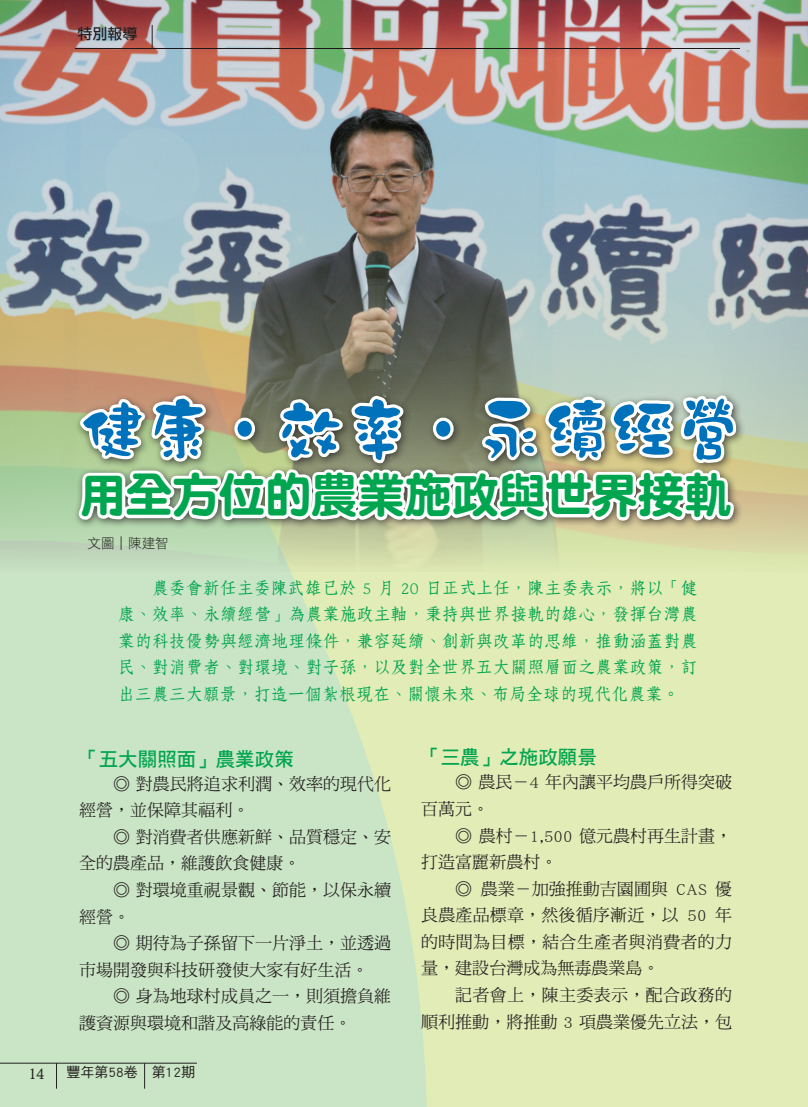
<style>
.page{position:relative;width:808px;height:1107px;background:#fff}
.page>*{position:absolute;margin:0;border:0;box-sizing:border-box;transform-origin:0 0}
.t1{font:73.5px "DF Mo Std W9";color:#0072bc;scale:.9 1}
.t2{font:48px "DF Yuan Std W9";letter-spacing:-.03em;color:#00a54f}
.t3{font:19.5px "DF Hei Std W7";color:#00a54f}
.t4{font:16.95px/26.5px "DF Ming Std W5";color:#231f20}
.t5{font:16.95px/26.5px "DF Fang Song Std W6";color:#00a54f;text-align:justify}
.t6{font:15px "DF Li Hei Std W5";color:#231f20}
.t7{font:15px "Calisto";color:#231f20}
.t8{font:13.95px "DF Hei Std W5";color:#231f20}
.t9{font:13.5px "DF Li Hei Std W3";color:#231f20}
</style>
<div class="page">
<div style="left:10px;top:0;width:797px;height:1106px;background:#e2ecb6"></div>
<svg style="left:0;top:571px;width:427px;height:535px;background:#cce5c3"></svg>
<img style="left:0;top:0;width:807px;height:571px">
<div style="left:73px;top:389px;width:734px;height:197px;background:#231f20;opacity:.75"></div>
<svg style="left:75px;top:336px;width:666px;height:212px;background:#bfc1ac"></svg>
<hr style="left:0;top:1062px;width:197px;height:1px;background:#231f20">
<svg style="left:56px;top:1063px;width:1px;height:25px"></svg>
<svg style="left:144px;top:1063px;width:1px;height:25px"></svg>
<svg style="left:152px;top:25px;width:1px;height:23px"></svg>
<hr style="left:75px;top:48px;width:664px;height:3px;background:#231f20;opacity:.3">
<p class="t6" style="left:77px;top:26px;width:61px">特別報導</p>
<h1 class="t1" style="left:79px;top:389px;width:737px">健康‧效率‧永續經營</h1>
<h2 class="t2" style="left:79px;top:469px;width:654px">用全方位的農業施政與世界接軌</h2>
<p class="t9" style="left:88px;top:535px;width:83px">文圖｜陳建智</p>
<p class="t5" style="left:118px;top:574px;width:581px;text-indent:34px">農委會新任主委陳武雄已於 5 月 20 日正式上任，陳主委表示，將以「健康、效率、永續經營」為農業施政主軸，秉持與世界接軌的雄心，發揮台灣農業的科技優勢與經濟地理條件，兼容延續、創新與改革的思維，推動涵蓋對農民、對消費者、對環境、對子孫，以及對全世界五大關照層面之農業政策，訂出三農三大願景，打造一個紮根現在、關懷未來、布局全球的現代化農業。</p>
<p class="t3" style="left:79px;top:748px;width:216px">「五大關照面」農業政策</p>
<p class="t4" style="left:79px;top:770px;width:313px;text-indent:34px">◎ 對農民將追求利潤、效率的現代化經營，並保障其福利。</p>
<p class="t4" style="left:79px;top:823px;width:313px;text-indent:34px">◎ 對消費者供應新鮮、品質穩定、安全的農產品，維護飲食健康。</p>
<p class="t4" style="left:79px;top:876px;width:313px;text-indent:34px">◎ 對環境重視景觀、節能，以保永續經營。</p>
<p class="t4" style="left:79px;top:929px;width:313px;text-indent:34px">◎ 期待為子孫留下一片淨土，並透過市場開發與科技研發使大家有好生活。</p>
<p class="t4" style="left:79px;top:982px;width:313px;text-indent:34px">◎ 身為地球村成員之一，則須擔負維護資源與環境和諧及高綠能的責任。</p>
<p class="t7" style="left:29px;top:1065px;width:17px">14</p>
<p class="t8" style="left:66px;top:1064px;width:130px">豐年第58卷　第12期</p>
<p class="t3" style="left:421px;top:746px;width:177px">「三農」之施政願景</p>
<p class="t4" style="left:421px;top:768px;width:312px;text-indent:34px">◎ 農民－4 年內讓平均農戶所得突破百萬元。</p>
<p class="t4" style="left:421px;top:821px;width:312px;text-indent:34px">◎ 農村－1,500 億元農村再生計畫，打造富麗新農村。</p>
<p class="t4" style="left:421px;top:875px;width:312px;text-align:justify;text-indent:34px">◎ 農業－加強推動吉園圃與 CAS 優良農產品標章，然後循序漸近，以 50 年的時間為目標，結合生產者與消費者的力量，建設台灣成為無毒農業島。</p>
<p class="t4" style="left:421px;top:981px;width:312px;text-align:right">記者會上，陳主委表示，配合政務的<br>順利推動，將推動 3 項農業優先立法，包</p>
</div>
